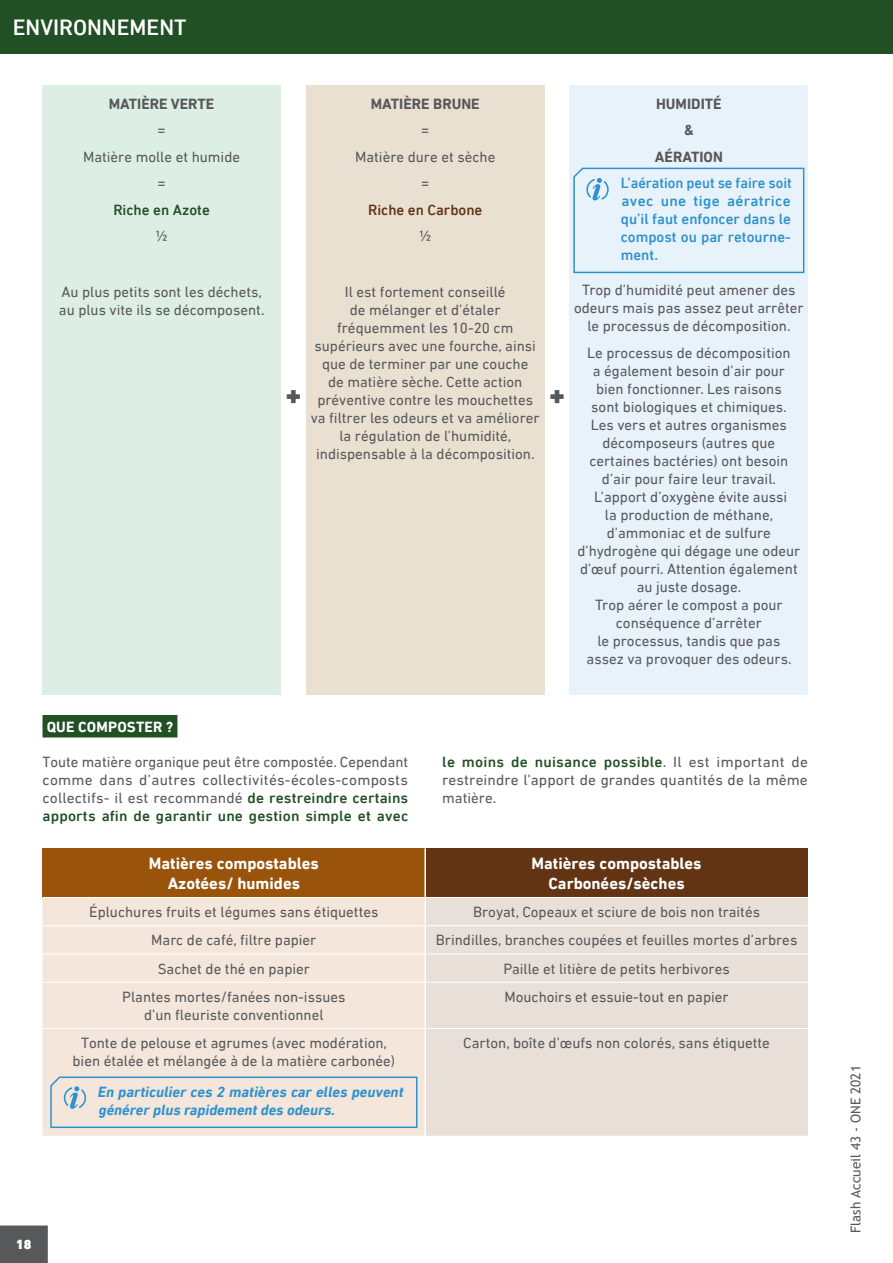
<style>
.page{position:relative;width:893px;height:1263px;background:#fff}
.page>*{position:absolute;margin:0;border:0;box-sizing:border-box;transform-origin:0 0}
.texte_article{font:900 27px "DIN Next LT Pro";color:#57585a}
.t1{font:500 22.5px "DIN Next LT Pro";color:#fff}
.texte_article-2{font:700 16.5px/19.8px "DIN Next LT Pro";color:#fff;text-align:center}
.texte_article-3{font:15px/18px "DIN Next LT Pro";color:#57585a;text-align:center}
.Information{font:500 15px/18px "DIN Next LT Pro";color:#2d92cd;text-align:justify}
.Information-2{font:italic 700 15px/18px "DIN Next LT Pro";color:#2d92cd}
.texte_article-4{font:700 15px "DIN Next LT Pro";color:#57585a}
.texte_article-5{font:500 15px "DIN Next LT Pro";color:#623413}
.Titre_2{font:700 15px "DIN Next LT Pro";letter-spacing:.01em;color:#fff}
.texte_article-6{font:500 15px "DIN Next LT Pro";color:#215024}
.t2{font:13.5px "Trebuchet MS";color:#58595b}
.t3{font:900 13.5px "DIN Next LT Pro";color:#fff}
.s1{font-weight:500;color:#215024}
</style>
<div class="page">
<div style="left:0;top:0;width:893px;height:54px;background:#215024"></div>
<div style="left:0;top:1225px;width:48px;height:38px;background:#57585a"></div>
<div style="left:43px;top:715px;width:134px;height:22px;background:#215024"></div>
<div style="left:43px;top:85px;width:238px;height:609px;background:#ddefe4"></div>
<div style="left:306px;top:85px;width:238px;height:609px;background:#eae0d2"></div>
<div style="left:570px;top:85px;width:238px;height:609px;background:#e8f2fa"></div>
<div style="left:43px;top:848px;width:382px;height:49px;background:#99530b"></div>
<div style="left:425px;top:848px;width:383px;height:49px;background:#623413"></div>
<div style="left:43px;top:898px;width:381px;height:238px;background:#f4e6db"></div>
<div style="left:426px;top:898px;width:382px;height:238px;background:#e8dfd8"></div>
<hr style="left:43px;top:925px;width:381px;height:1px;background:#fff">
<hr style="left:426px;top:925px;width:382px;height:1px;background:#fff">
<hr style="left:43px;top:954px;width:381px;height:1px;background:#fff">
<hr style="left:426px;top:954px;width:382px;height:1px;background:#fff">
<hr style="left:43px;top:982px;width:381px;height:1px;background:#fff">
<hr style="left:426px;top:982px;width:382px;height:1px;background:#fff">
<hr style="left:43px;top:1028px;width:381px;height:1px;background:#fff">
<hr style="left:426px;top:1028px;width:382px;height:1px;background:#fff">
<hr style="left:424px;top:848px;width:2px;height:49px;background:#fff">
<svg style="left:573px;top:167px;width:232px;height:107px"></svg>
<svg style="left:50px;top:1075px;width:368px;height:54px;background:#e6e0d9"></svg>
<h2 class="t1" style="left:13px;top:15px;width:175px">ENVIRONNEMENT</h2>
<p class="texte_article-4" style="left:109px;top:95px;width:107px">MATIÈRE VERTE</p>
<p class="texte_article-3" style="left:158px;top:121px;width:10px">=</p>
<p class="texte_article-3" style="left:83px;top:147px;width:159px">Matière molle et humide</p>
<p class="texte_article-3" style="left:158px;top:174px;width:10px">=</p>
<p class="texte_article-6" style="left:113px;top:201px;width:98px">Riche en Azote</p>
<p class="texte_article-3" style="left:155px;top:227px;width:15px">½</p>
<p class="texte_article-3" style="left:59px;top:283px;width:207px;text-align:left">Au plus petits sont les déchets, au plus vite ils se décomposent.</p>
<p class="texte_article-4" style="left:371px;top:95px;width:110px">MATIÈRE BRUNE</p>
<p class="texte_article-3" style="left:421px;top:121px;width:10px">=</p>
<p class="texte_article-3" style="left:355px;top:147px;width:142px">Matière dure et sèche</p>
<p class="texte_article-3" style="left:421px;top:174px;width:10px">=</p>
<p class="texte_article-5" style="left:368px;top:201px;width:116px">Riche en Carbone</p>
<p class="texte_article-3" style="left:419px;top:227px;width:15px">½</p>
<p class="texte_article" style="left:286px;top:379px;width:17px">+</p>
<p class="texte_article-3" style="left:311px;top:283px;width:230px">Il est fortement conseillé<br>de mélanger et d’étaler fréquemment les 10-20 cm supérieurs avec une fourche, ainsi que de terminer par une couche<br>de matière sèche. Cette action préventive contre les mouchettes va filtrer les odeurs et va améliorer la régulation de l’humidité, indispensable à la décomposition.</p>
<p class="texte_article" style="left:549px;top:379px;width:17px">+</p>
<p class="texte_article-4" style="left:656px;top:95px;width:67px">HUMIDITÉ</p>
<p class="texte_article-4" style="left:684px;top:121px;width:11px">&amp;</p>
<p class="texte_article-4" style="left:655px;top:148px;width:69px">AÉRATION</p>
<p class="Information" style="left:621px;top:174px;width:173px">L’aération peut se faire soit avec une tige aératrice qu’il faut enfoncer dans le compost ou par retourne&shy;ment.</p>
<p class="texte_article-3" style="left:574px;top:281px;width:231px">Trop d’humidité peut amener des odeurs mais pas assez peut arrêter le processus de décomposition.</p>
<p class="texte_article-3" style="left:577px;top:343px;width:224px">Le processus de décomposition<br>a également besoin d’air pour bien fonctionner. Les raisons<br>sont biologiques et chimiques.<br>Les vers et autres organismes décomposeurs (autres que certaines bactéries) ont besoin d’air pour faire leur travail.<br>L’apport d’oxygène évite aussi<br>la production de méthane, d’ammoniac et de sulfure d’hydrogène qui dégage une odeur d’œuf pourri. Attention également au juste dosage.<br>Trop aérer le compost a pour conséquence d’arrêter<br>le processus, tandis que pas assez va provoquer des odeurs.</p>
<h2 class="Titre_2" style="left:47px;top:718px;width:128px">QUE COMPOSTER ?</h2>
<p class="texte_article-3" style="left:43px;top:753px;width:367px;text-align:justify">Toute matière organique peut être compostée. Cependant comme dans d’autres collectivités-écoles-composts collectifs- il est recommandé <span class="s1">de restreindre certains apports afin de garantir une gestion simple et avec</span></p>
<p class="texte_article-3" style="left:442px;top:753px;width:367px;text-align:justify"><span class="s1">le moins de nuisance possible</span>. Il est important de restreindre l’apport de grandes quantités de la même matière.</p>
<p class="texte_article-2" style="left:149px;top:853px;width:171px">Matières compostables<br>Azotées/ humides</p>
<p class="texte_article-2" style="left:532px;top:853px;width:171px">Matières compostables<br>Carbonées/sèches</p>
<p class="texte_article-3" style="left:89px;top:903px;width:291px">Épluchures fruits et légumes sans étiquettes</p>
<p class="texte_article-3" style="left:473px;top:903px;width:288px">Broyat, Copeaux et sciure de bois non traités</p>
<p class="texte_article-3" style="left:151px;top:931px;width:167px">Marc de café, filtre papier</p>
<p class="texte_article-3" style="left:436px;top:931px;width:363px">Brindilles, branches coupées et feuilles mortes d’arbres</p>
<p class="texte_article-3" style="left:158px;top:959px;width:154px">Sachet de thé en papier</p>
<p class="texte_article-3" style="left:503px;top:959px;width:228px">Paille et litière de petits herbivores</p>
<p class="texte_article-3" style="left:122px;top:988px;width:225px">Plantes mortes/fanées non-issues d’un fleuriste conventionnel</p>
<p class="texte_article-3" style="left:504px;top:988px;width:226px">Mouchoirs et essuie-tout en papier</p>
<p class="texte_article-3" style="left:73px;top:1034px;width:324px">Tonte de pelouse et agrumes (avec modération, bien étalée et mélangée à de la matière carbonée)</p>
<p class="Information-2" style="left:98px;top:1083px;width:307px">En particulier ces 2 matières car elles peuvent générer plus rapidement des odeurs.</p>
<p class="texte_article-3" style="left:463px;top:1034px;width:308px">Carton, boîte d’œufs non colorés, sans étiquette</p>
<p class="t3" style="left:16px;top:1237px;width:17px">18</p>
<p class="t2" style="left:847px;top:1233px;width:169px;rotate:-90deg">Flash Accueil 43 - ONE 2021</p>
</div>
